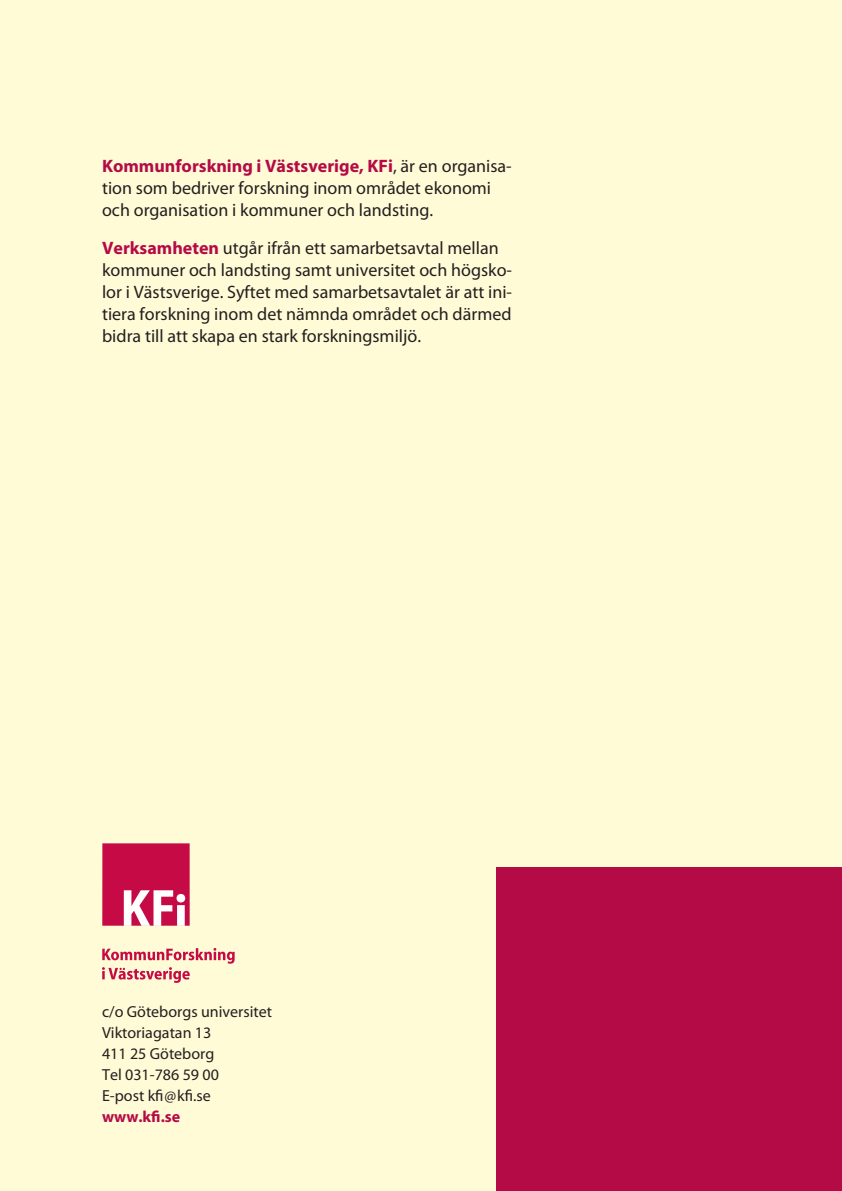
<style>
.page{position:relative;width:842px;height:1191px;background:#fffbd6}
.page>*{position:absolute;margin:0;border:0;box-sizing:border-box;transform-origin:0 0}
.t1{font:18px/22px "Myriad Pro";color:#231f20}
.t2{font:16px "Myriad Pro";color:#231f20}
.t3{font:700 16px "Myriad Pro";color:#b40b47}
.s1{font-weight:700;color:#b40b47}
</style>
<div class="page">
<div style="left:496px;top:867px;width:346px;height:324px;background:#b40b47"></div>
<div style="left:102px;top:843px;width:88px;height:82px;background:#c60a45"></div>
<svg style="left:124px;top:890px;width:61px;height:36px"></svg>
<svg style="left:102px;top:948px;width:133px;height:35px"></svg>
<p class="t1" style="left:102px;top:156px;width:411px"><span class="s1">Kommunforskning i Västsverige, KFi</span>, är en organisa&shy;tion som bedriver forskning inom området ekonomi och organisation i kommuner och landsting.</p>
<p class="t1" style="left:102px;top:238px;width:411px"><span class="s1">Verksamheten</span> utgår ifrån ett samarbetsavtal mellan kommuner och landsting samt universitet och högsko&shy;lor i Västsverige. Syftet med samarbetsavtalet är att ini&shy;tiera forskning inom det nämnda området och därmed</p>
<p class="t1" style="left:102px;top:326px;width:321px">bidra till att skapa en stark forskningsmiljö.</p>
<p class="t2" style="left:102px;top:1002px;width:172px">c/o Göteborgs universitet</p>
<p class="t2" style="left:102px;top:1023px;width:111px">Viktoriagatan 13</p>
<p class="t2" style="left:102px;top:1044px;width:114px">411 25 Göteborg</p>
<p class="t2" style="left:102px;top:1065px;width:118px">Tel 031-786 59 00</p>
<p class="t2" style="left:102px;top:1086px;width:110px">E-post kfi@kfi.se</p>
<p class="t3" style="left:102px;top:1107px;width:80px">www.kfi.se</p>
</div>
